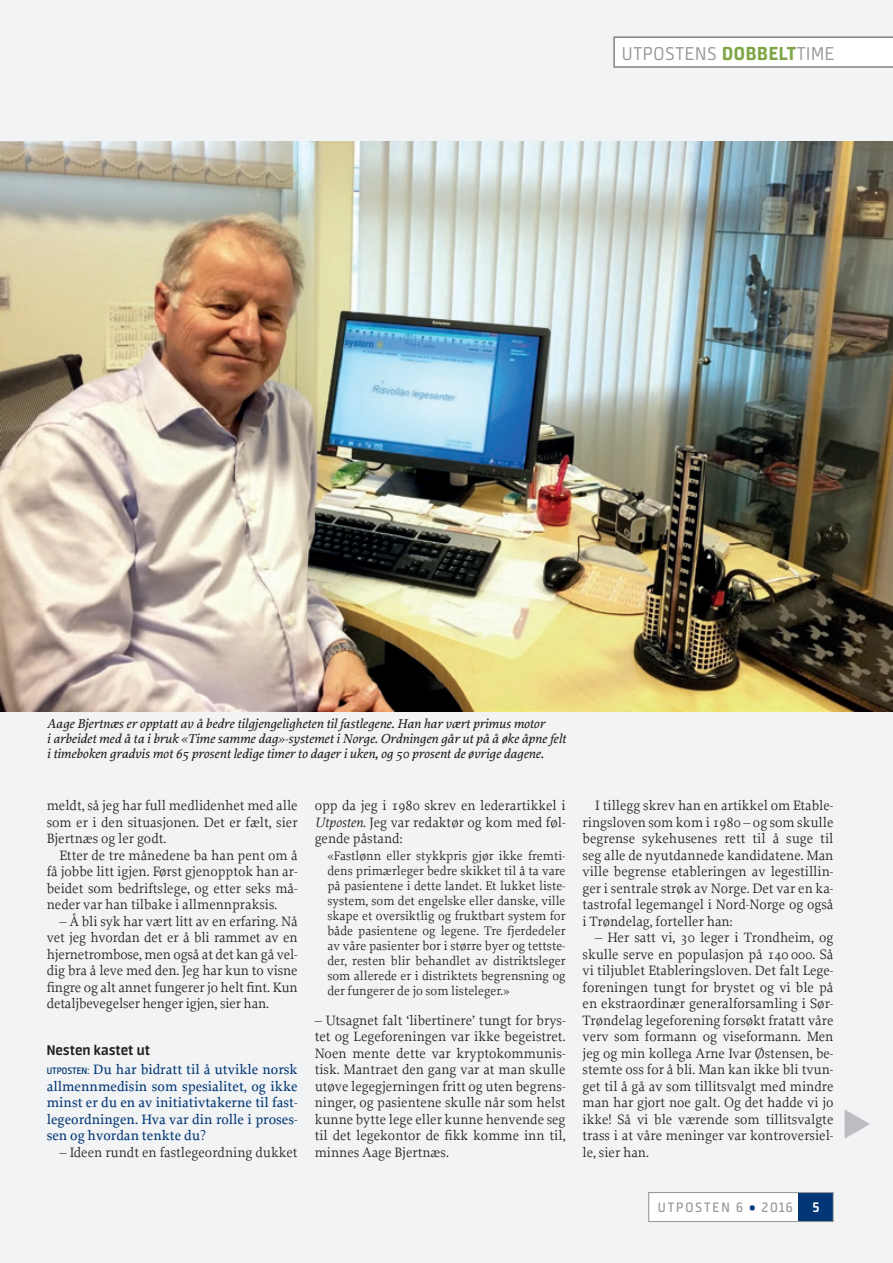
<style>
.page{position:relative;width:893px;height:1263px;background:#f2f3f4}
.page>*{position:absolute;margin:0;border:0;box-sizing:border-box;transform-origin:0 0}
.t1{font:300 21px "Neuron";letter-spacing:.03em;color:#939598}
.t2{font:700 15.75px "Neuron";color:#231f20}
.t3{font:15.3px "Neuron";letter-spacing:.115em;color:#939598}
.t4{font:700 15.3px "Neuron";color:#fff}
.t5{font:14.25px/16.5px "Proforma";color:#231f20;text-align:justify}
.t6{font:500 14.25px/16.5px "Proforma";color:#013775;text-align:justify}
.t7{font:italic 500 13.5px/15px "Proforma";color:#231f20}
.t8{font:13.2px/15px "Proforma";color:#231f20;text-align:justify}
.s1{font-weight:800;color:#7fa646}
.s2{font-family:"Neuron";font-weight:600;font-size:10.5px}
.s3{font-style:italic}
.s4{font-weight:900;color:#013775}
</style>
<div class="page">
<div style="left:650px;top:1192px;width:183px;height:29px;background:#fff"></div>
<div style="left:799px;top:1192px;width:34px;height:29px;background:#013775"></div>
<div style="left:648px;top:1192px;width:185px;height:30px;border:1px solid #939598"></div>
<img style="left:0;top:142px;width:893px;height:569px">
<svg style="left:613px;top:36px;width:280px;height:32px"></svg>
<h1 class="t1" style="left:622px;top:42px;width:214px">UTPOSTENS <span class="s1">DOBBELT</span>TIME</h1>
<p class="t7" style="left:47px;top:715px;width:521px">Aage Bjertnæs er opptatt av å bedre tilgjengeligheten til fastlegene. Han har vært primus motor<br>i arbeidet med å ta i bruk «Time samme dag»-systemet i Norge. Ordningen går ut på å øke åpne felt i timeboken gradvis mot 65 prosent ledige timer to dager i uken, og 50 prosent de øvrige dagene.</p>
<p class="t5" style="left:47px;top:797px;width:252px">meldt, så jeg har full medlidenhet med alle som er i den situasjonen. Det er fælt, sier Bjertnæs og ler godt.</p>
<p class="t5" style="left:47px;top:847px;width:252px;text-indent:13px">Etter de tre månedene ba han pent om å få jobbe litt igjen. Først gjenopptok han ar&shy;beidet som bedriftslege, og etter seks må&shy;neder var han tilbake i allmennpraksis.</p>
<p class="t5" style="left:47px;top:913px;width:252px;text-indent:13px">– Å bli syk har vært litt av en erfaring. Nå vet jeg hvordan det er å bli rammet av en hjernetrombose, men også at det kan gå vel&shy;dig bra å leve med den. Jeg har kun to visne fingre og alt annet fungerer jo helt fint. Kun detaljbevegelser henger igjen, sier han.</p>
<p class="t2" style="left:47px;top:1041px;width:105px">Nesten kastet ut</p>
<p class="t6" style="left:47px;top:1061px;width:252px"><span class="s2">UTPOSTEN:</span> Du har bidratt til å utvikle norsk allmennmedisin som spesialitet, og ikke minst er du en av initiativtakerne til fast&shy;legeordningen. Hva var din rolle i proses&shy;sen og hvordan tenkte du?</p>
<p class="t5" style="left:60px;top:1144px;width:240px">– Ideen rundt en fastlegeordning dukket</p>
<p class="t5" style="left:315px;top:797px;width:252px">opp da jeg i 1980 skrev en lederartikkel i <span class="s3">Utposten</span>. Jeg var redaktør og kom med føl&shy;gende påstand:</p>
<p class="t8" style="left:327px;top:848px;width:240px">«Fastlønn eller stykkpris gjør ikke fremti&shy;dens primærleger bedre skikket til å ta vare på pasientene i dette landet. Et lukket liste&shy;system, som det engelske eller danske, ville skape et oversiktlig og fruktbart system for både pasientene og legene. Tre fjerdedeler av våre pasienter bor i større byer og tettste&shy;der, resten blir behandlet av distriktsleger som allerede er i distriktets begrensning og der fungerer de jo som listeleger.»</p>
<p class="t5" style="left:315px;top:1012px;width:252px">– Utsagnet falt ‘libertinere’ tungt for brys&shy;tet og Legeforeningen var ikke begeistret.<br>Noen mente dette var kryptokommunis&shy;tisk. Mantraet den gang var at man skulle utøve legegjerningen fritt og uten begrens&shy;ninger, og pasientene skulle når som helst kunne bytte lege eller kunne henvende seg til det legekontor de fikk komme inn til, minnes Aage Bjertnæs.</p>
<p class="t5" style="left:583px;top:797px;width:252px;text-indent:13px">I tillegg skrev han en artikkel om Etable&shy;ringsloven som kom i 1980 – og som skulle begrense sykehusenes rett til å suge til seg alle de nyutdannede kandidatene. Man ville begrense etableringen av legestillin&shy;ger i sentrale strøk av Norge. Det var en ka&shy;tastrofal legemangel i Nord-Norge og også i Trøndelag, forteller han:</p>
<p class="t5" style="left:583px;top:929px;width:252px;text-indent:13px">– Her satt vi, 30 leger i Trondheim, og skulle serve en populasjon på 140 000. Så vi tiljublet Etableringsloven. Det falt Lege&shy;foreningen tungt for brystet og vi ble på en ekstraordinær generalforsamling i Sør-Trøndelag legeforening forsøkt fratatt våre verv som formann og viseformann. Men jeg og min kollega Arne Ivar Østensen, be&shy;stemte oss for å bli. Man kan ikke bli tvun&shy;get til å gå av som tillitsvalgt med mindre man har gjort noe galt. Og det hadde vi jo ikke! Så vi ble værende som tillitsvalgte trass i at våre meninger var kontroversiel&shy;le, sier han.</p>
<p class="t3" style="left:658px;top:1199px;width:137px">UTPOSTEN 6 <span class="s4">•</span> 2016</p>
<p class="t4" style="left:812px;top:1198px;width:9px">5</p>
</div>
